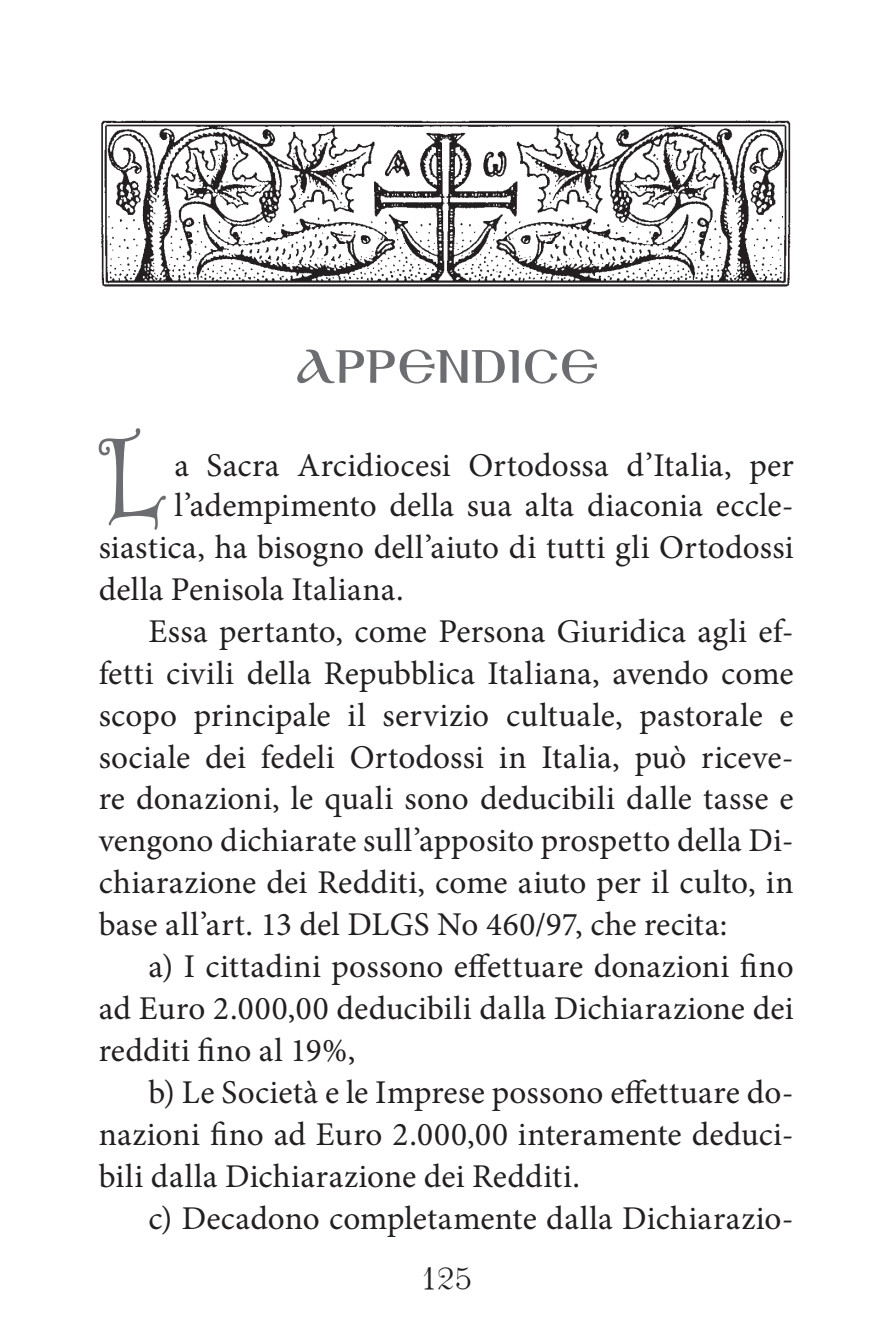
<style>
.page{position:relative;width:893px;height:1337px;background:#fff}
.page>*{position:absolute;margin:0;border:0;box-sizing:border-box;transform-origin:0 0}
.arxigramma{font:600 110.25px "KS Aristoteles";color:#6c6d70;scale:.86 1}
.TITLOS---PROLOGOS{font:56px "GFS Nicefore";color:#6c6d70}
.arxigramma-2{font:33.25px/42px "Minion Pro";letter-spacing:.01em;color:#231f20;text-align:justify}
.t1{font:31.5px "Mg Memories Apla UC Pol Normal";color:#231f20}
</style>
<div class="page">
<img style="left:101px;top:120px;width:690px;height:167px">
<p class="TITLOS---PROLOGOS" style="left:295px;top:341px;width:303px">APPENDICE</p>
<p class="arxigramma" style="left:102px;top:424px;width:69px">L</p>
<p class="arxigramma-2" style="left:174px;top:444px;width:620px">a Sacra Arcidiocesi Ortodossa d’Italia, per</p>
<p class="arxigramma-2" style="left:174px;top:484px;width:620px">l’adempimento della sua alta diaconia eccle-</p>
<p class="arxigramma-2" style="left:99px;top:526px;width:696px">siastica, ha bisogno dell’aiuto di tutti gli Ortodossi</p>
<p class="arxigramma-2" style="left:99px;top:568px;width:306px">della Penisola Italiana.</p>
<p class="arxigramma-2" style="left:99px;top:610px;width:696px;text-indent:50px">Essa pertanto, come Persona Giuridica agli ef&shy;fetti civili della Repubblica Italiana, avendo come scopo principale il servizio cultuale, pastorale e sociale dei fedeli Ortodossi in Italia, può riceve&shy;re donazioni, le quali sono deducibili dalle tasse e vengono dichiarate sull’apposito prospetto della Di&shy;chiarazione dei Redditi, come aiuto per il culto, in base all’art. 13 del DLGS No 460/97, che recita:</p>
<p class="arxigramma-2" style="left:99px;top:945px;width:696px;text-indent:50px">a) I cittadini possono effettuare donazioni fino ad Euro 2.000,00 deducibili dalla Dichiarazione dei redditi fino al 19%,</p>
<p class="arxigramma-2" style="left:99px;top:1071px;width:696px;text-indent:50px">b) Le Società e le Imprese possono effettuare do&shy;nazioni fino ad Euro 2.000,00 interamente deduci&shy;bili dalla Dichiarazione dei Redditi.</p>
<p class="arxigramma-2" style="left:148px;top:1197px;width:646px">c) Decadono completamente dalla Dichiarazio-</p>
<p class="t1" style="left:420px;top:1259px;width:54px">125</p>
</div>
